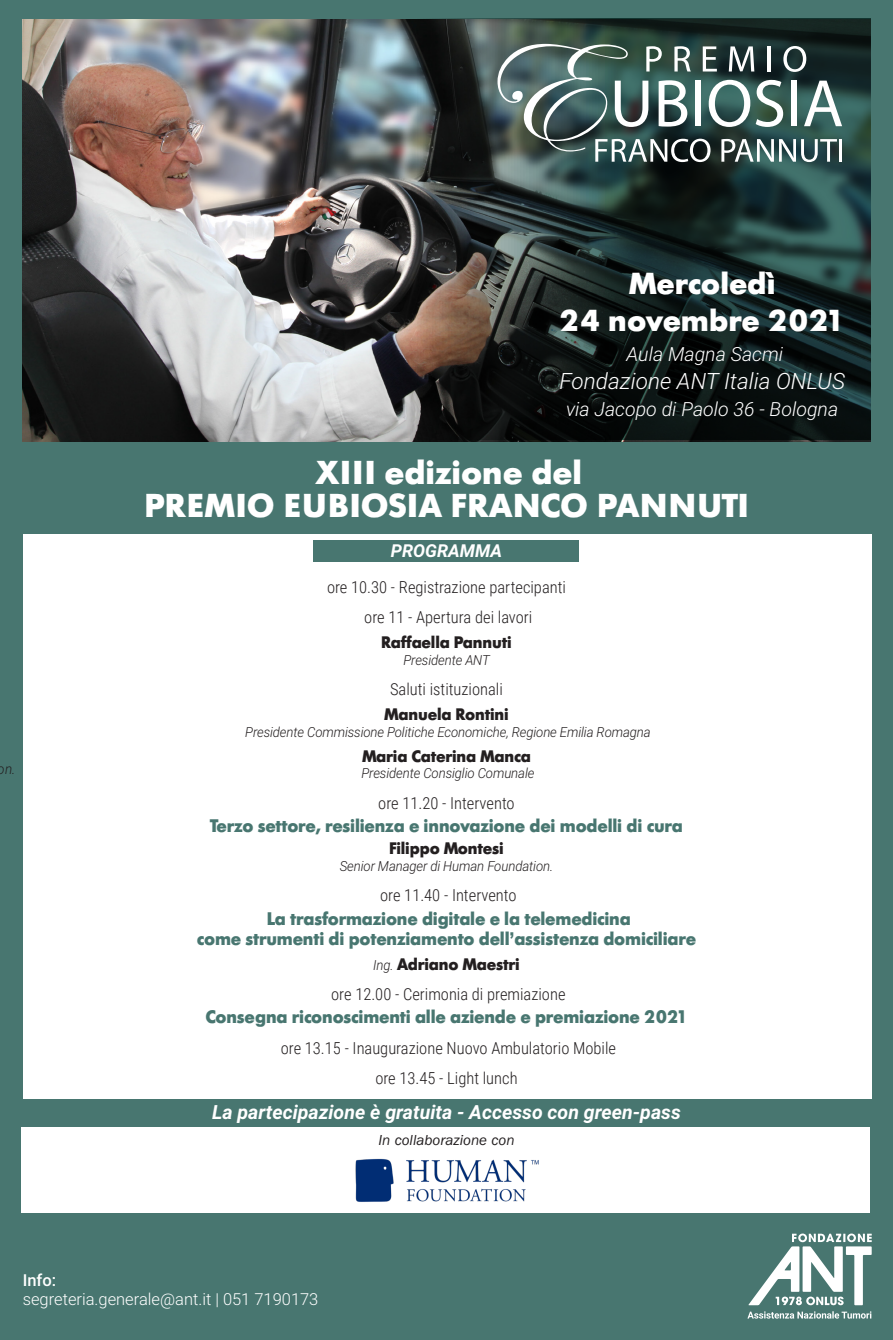
<style>
.page{position:relative;width:893px;height:1340px;background:#fff}
.page>*{position:absolute;margin:0;border:0;box-sizing:border-box;transform-origin:0 0}
.t1{font:700 32.7px "Futura BQ";letter-spacing:.02em;color:#fff}
.t2{font:700 32.7px "Futura BQ";color:#fff}
.t3{font:700 30px "Futura BQ";color:#fff}
.t4{font:italic 300 22.5px "Roboto";color:#fff}
.t5{font:italic 700 19.5px "Roboto";color:#fff}
.t6{font:italic 300 19.5px "Roboto";color:#fff}
.t7{font:700 18px "Futura BQ";letter-spacing:-.01em;color:#487670;scale:.95 1}
.t8{font:italic 700 17.85px "Roboto";color:#fff}
.t9{font:300 16.5px "Roboto Condensed";color:#231f20}
.t10{font:700 16.5px "Futura BQ";letter-spacing:-.01em;color:#231f20;scale:.95 1}
.t11{font:300 16.5px "Roboto";color:#fff}
.t12{font:500 16.5px "Roboto";color:#fff}
.t13{font:italic 15px "ITC Franklin Gothic Std";color:#231f20}
.t14{font:italic 300 14.1px "Roboto";color:#231f20;scale:.95 1}
.t15{font:italic 300 13.95px "Roboto";letter-spacing:-.01em;color:#231f20;scale:.95 1}
.s1{font-family:"Roboto";font-weight:300;font-style:italic;font-size:13.95px}
</style>
<div class="page">
<div style="left:0;top:0;width:893px;height:1339px;background:#487670"></div>
<div style="left:23px;top:534px;width:849px;height:564px;background:#fff"></div>
<div style="left:21px;top:1127px;width:849px;height:85px;background:#fff"></div>
<div style="left:314px;top:540px;width:265px;height:21px;background:#487670"></div>
<img style="left:355px;top:1158px;width:184px;height:44px">
<svg style="left:748px;top:1233px;width:124px;height:72px"></svg>
<svg style="left:747px;top:1311px;width:124px;height:7px"></svg>
<img style="left:22px;top:20px;width:848px;height:421px">
<img style="left:71px;top:18px;width:800px;height:421px">
<svg style="left:497px;top:44px;width:345px;height:118px;background:#5a706e"></svg>
<hr style="left:839px;top:139px;width:3px;height:23px;background:#fff">
<p class="t14" style="left:-2px;top:759px;width:20px">on.</p>
<p class="t3" style="left:629px;top:266px;width:148px">Mercoledì</p>
<p class="t3" style="left:559px;top:303px;width:287px">24 novembre 2021</p>
<p class="t6" style="left:626px;top:340px;width:158px">Aula Magna Sacmi</p>
<p class="t4" style="left:559px;top:365px;width:287px">Fondazione ANT Italia ONLUS</p>
<p class="t6" style="left:566px;top:395px;width:274px">via Jacopo di Paolo 36 - Bologna</p>
<p class="t2" style="left:316px;top:453px;width:268px">XIII edizione del</p>
<p class="t1" style="left:144px;top:486px;width:606px">PREMIO EUBIOSIA FRANCO PANNUTI</p>
<p class="t8" style="left:391px;top:538px;width:113px">PROGRAMMA</p>
<p class="t9" style="left:327px;top:575px;width:240px">ore 10.30 - Registrazione partecipanti</p>
<p class="t9" style="left:364px;top:605px;width:170px">ore 11 - Apertura dei lavori</p>
<p class="t10" style="left:381px;top:632px;width:139px">Raffaella Pannuti</p>
<p class="t15" style="left:403px;top:650px;width:92px">Presidente ANT</p>
<p class="t9" style="left:390px;top:677px;width:114px">Saluti istituzionali</p>
<p class="t10" style="left:384px;top:704px;width:133px">Manuela Rontini</p>
<p class="t15" style="left:245px;top:722px;width:428px">Presidente Commissione Politiche Economiche, Regione Emilia Romagna</p>
<p class="t10" style="left:362px;top:746px;width:179px">Maria Caterina Manca</p>
<p class="t15" style="left:361px;top:763px;width:184px">Presidente Consiglio Comunale</p>
<p class="t9" style="left:378px;top:791px;width:138px">ore 11.20 - Intervento</p>
<p class="t7" style="left:210px;top:815px;width:499px">Terzo settore, resilienza e innovazione dei modelli di cura</p>
<p class="t10" style="left:389px;top:839px;width:122px">Filippo Montesi</p>
<p class="t15" style="left:340px;top:856px;width:226px">Senior Manager di Human Foundation.</p>
<p class="t9" style="left:380px;top:884px;width:138px">ore 11.40 - Intervento</p>
<p class="t7" style="left:267px;top:908px;width:385px">La trasformazione digitale e la telemedicina</p>
<p class="t7" style="left:197px;top:928px;width:527px">come strumenti di potenziamento dell’assistenza domiciliare</p>
<p class="t10" style="left:373px;top:954px;width:156px"><span class="s1">Ing.</span> Adriano Maestri</p>
<p class="t9" style="left:331px;top:982px;width:236px">ore 12.00 - Cerimonia di premiazione</p>
<p class="t7" style="left:205px;top:1006px;width:509px">Consegna riconoscimenti alle aziende e premiazione 2021</p>
<p class="t9" style="left:281px;top:1036px;width:337px">ore 13.15 - Inaugurazione Nuovo Ambulatorio Mobile</p>
<p class="t9" style="left:375px;top:1066px;width:144px">ore 13.45 - Light lunch</p>
<p class="t5" style="left:212px;top:1098px;width:470px">La partecipazione è gratuita - Accesso con green-pass</p>
<p class="t13" style="left:378px;top:1132px;width:138px">In collaborazione con</p>
<p class="t12" style="left:23px;top:1268px;width:35px">Info:</p>
<p class="t11" style="left:23px;top:1287px;width:297px">segreteria.generale@ant.it | 051 7190173</p>
</div>
